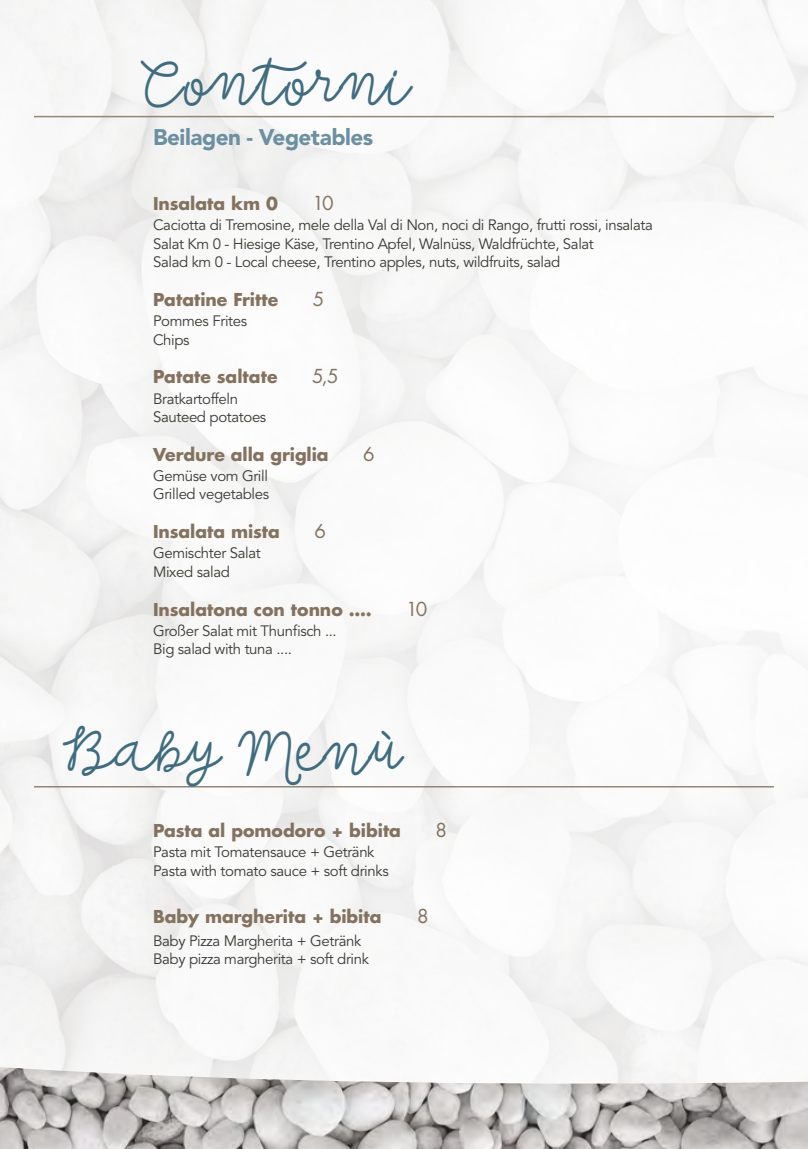
<style>
.page{position:relative;width:808px;height:1149px;background:#fff}
.page>*{position:absolute;margin:0;border:0;box-sizing:border-box;transform-origin:0 0}
.t1{font:700 54px "Savethe Date Script";color:#3e6d81;scale:.9 1}
.t2{font:700 54px "Savethe Date Script";letter-spacing:-.02em;color:#3e6d81;scale:.9 1}
.t3{font:900 22.5px "Avenir LT Std";letter-spacing:-.025em;color:#6a90a2}
.t4{font:18.75px "Futura Std";color:#84725e}
.t5{font:700 17.25px "Futura Std";color:#84725e}
.t6{font:15px/18.5px "Avenir LT Std";letter-spacing:-.025em;color:#393a34}
</style>
<div class="page">
<img style="left:0;top:1065px;width:807px;height:83px">
<img style="left:807px;top:1046px;width:1px;height:102px">
<hr style="left:34px;top:116px;width:740px;height:1px;background:#84725e">
<hr style="left:34px;top:785px;width:740px;height:2px;background:#84725e">
<h1 class="t1" style="left:149px;top:44px;width:294px">Contorni</h1>
<h2 class="t3" style="left:153px;top:123px;width:222px">Beilagen - Vegetables</h2>
<p class="t5" style="left:153px;top:192px;width:126px">Insalata km 0</p>
<p class="t4" style="left:312px;top:191px;width:23px">10</p>
<p class="t6" style="left:153px;top:216px;width:501px">Caciotta di Tremosine, mele della Val di Non, noci di Rango, frutti rossi, insalata<br>Salat Km 0 - Hiesige Käse, Trentino Apfel, Walnüss, Waldfrüchte, Salat<br>Salad km 0 - Local cheese, Trentino apples, nuts, wildfruits, salad</p>
<p class="t5" style="left:153px;top:288px;width:127px">Patatine Fritte</p>
<p class="t4" style="left:313px;top:287px;width:13px">5</p>
<p class="t6" style="left:153px;top:312px;width:96px">Pommes Frites<br>Chips</p>
<p class="t5" style="left:153px;top:365px;width:126px">Patate saltate</p>
<p class="t4" style="left:312px;top:364px;width:28px">5,5</p>
<p class="t6" style="left:153px;top:389px;width:115px">Bratkartoffeln<br>Sauteed potatoes</p>
<p class="t5" style="left:153px;top:442px;width:177px">Verdure alla griglia</p>
<p class="t4" style="left:363px;top:441px;width:13px">6</p>
<p class="t6" style="left:153px;top:467px;width:118px">Gemüse vom Grill<br>Grilled vegetables</p>
<p class="t5" style="left:153px;top:520px;width:128px">Insalata mista</p>
<p class="t4" style="left:314px;top:519px;width:13px">6</p>
<p class="t6" style="left:153px;top:544px;width:109px">Gemischter Salat<br>Mixed salad</p>
<p class="t5" style="left:153px;top:597px;width:220px">Insalatona con tonno ....</p>
<p class="t4" style="left:406px;top:596px;width:23px">10</p>
<p class="t6" style="left:153px;top:621px;width:185px">Großer Salat mit Thunfisch ...<br>Big salad with tuna ....</p>
<h1 class="t2" style="left:64px;top:714px;width:379px">Baby Menù</h1>
<p class="t5" style="left:153px;top:818px;width:249px">Pasta al pomodoro + bibita</p>
<p class="t4" style="left:436px;top:817px;width:13px">8</p>
<p class="t6" style="left:153px;top:842px;width:237px">Pasta mit Tomatensauce + Getränk<br>Pasta with tomato sauce + soft drinks</p>
<p class="t5" style="left:153px;top:904px;width:230px">Baby margherita + bibita</p>
<p class="t4" style="left:417px;top:903px;width:13px">8</p>
<p class="t6" style="left:153px;top:931px;width:217px">Baby Pizza Margherita + Getränk<br>Baby pizza margherita + soft drink</p>
</div>
